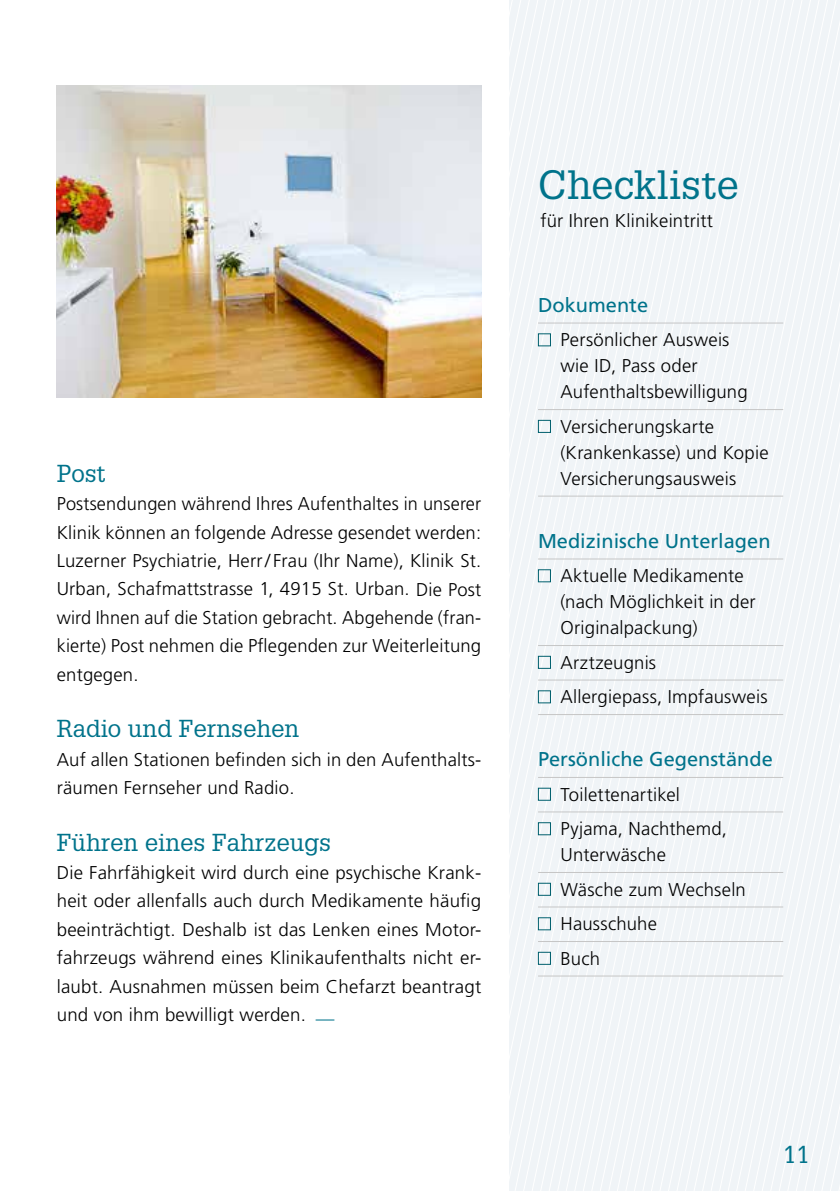
<style>
.page{position:relative;width:840px;height:1191px;background:#fff}
.page>*{position:absolute;margin:0;border:0;box-sizing:border-box;transform-origin:0 0}
.t1{font:40px "Glypha LT";letter-spacing:.01em;color:#00738b}
.t2{font:24px "Glypha LT";color:#00738b}
.t3{font:20px "Frutiger LT";color:#00738b}
.t4{font:300 18.4px/28.4px "Frutiger LT";letter-spacing:.01em;color:#000}
.s1{color:#00738b}
</style>
<div class="page">
<svg style="left:509px;top:0;width:330px;height:1191px"></svg>
<img style="left:57px;top:85px;width:424px;height:312px">
<hr style="left:537px;top:322px;width:245px;height:1px;background:#c6c6c6">
<hr style="left:537px;top:409px;width:245px;height:1px;background:#c6c6c6">
<hr style="left:537px;top:495px;width:245px;height:1px;background:#c6c6c6">
<hr style="left:537px;top:558px;width:245px;height:1px;background:#c6c6c6">
<hr style="left:537px;top:645px;width:245px;height:1px;background:#c6c6c6">
<hr style="left:537px;top:679px;width:245px;height:1px;background:#c6c6c6">
<hr style="left:537px;top:714px;width:245px;height:1px;background:#c6c6c6">
<hr style="left:537px;top:777px;width:245px;height:1px;background:#c6c6c6">
<hr style="left:537px;top:811px;width:245px;height:1px;background:#c6c6c6">
<hr style="left:537px;top:872px;width:245px;height:1px;background:#c6c6c6">
<hr style="left:537px;top:906px;width:245px;height:1px;background:#c6c6c6">
<hr style="left:537px;top:941px;width:245px;height:1px;background:#c6c6c6">
<hr style="left:537px;top:975px;width:245px;height:1px;background:#c6c6c6">
<div style="left:537px;top:420px;width:13px;height:13px;border:1px solid #005f6d"></div>
<div style="left:537px;top:656px;width:13px;height:12px;border:1px solid #005f6d"></div>
<div style="left:537px;top:822px;width:13px;height:13px;border:1px solid #005f6d"></div>
<div style="left:537px;top:883px;width:13px;height:12px;border:1px solid #005f6d"></div>
<div style="left:537px;top:952px;width:13px;height:12px;border:1px solid #005f6d"></div>
<h2 class="t2" style="left:57px;top:459px;width:50px">Post</h2>
<p class="t4" style="left:57px;top:490px;width:426px;text-align:justify">Postsendungen während Ihres Aufenthaltes in unserer Klinik können an folgende Adresse gesendet werden:<br>Luzerner Psychiatrie, Herr/ Frau (Ihr Name), Klinik St.<br>Urban, Schafmattstrasse 1, 4915 St. Urban. Die Post wird Ihnen auf die Station gebracht. Abgehende (fran&shy;kierte) Post nehmen die Pflegenden zur Weiterleitung entgegen.</p>
<h2 class="t2" style="left:57px;top:714px;width:244px">Radio und Fernsehen</h2>
<p class="t4" style="left:57px;top:745px;width:426px">Auf allen Stationen befinden sich in den Aufenthalts&shy;räumen Fernseher und Radio.</p>
<h2 class="t2" style="left:57px;top:827px;width:276px">Führen eines Fahrzeugs</h2>
<p class="t4" style="left:57px;top:858px;width:426px;text-align:justify">Die Fahrfähigkeit wird durch eine psychische Krank&shy;heit oder allenfalls auch durch Medikamente häufig beeinträchtigt. Deshalb ist das Lenken eines Motor&shy;fahrzeugs während eines Klinikaufenthalts nicht er&shy;laubt. Ausnahmen müssen beim Chefarzt beantragt und von ihm bewilligt werden. <span class="s1">—</span></p>
<h1 class="t1" style="left:537px;top:160px;width:202px">Checkliste</h1>
<p class="t4" style="left:540px;top:206px;width:174px">für Ihren Klinikeintritt</p>
<p class="t3" style="left:537px;top:293px;width:112px">Dokumente</p>
<p class="t4" style="left:560px;top:327px;width:189px;line-height:26px">Persönlicher Ausweis wie ID, Pass oder<br>Aufenthaltsbewilligung</p>
<p class="t4" style="left:560px;top:414px;width:210px;line-height:26px">Versicherungskarte (Krankenkasse) und Kopie<br>Versicherungsausweis</p>
<p class="t3" style="left:537px;top:529px;width:234px">Medizinische Unterlagen</p>
<p class="t4" style="left:560px;top:563px;width:197px;line-height:26px">Aktuelle Medikamente (nach Möglichkeit in der<br>Originalpackung)</p>
<p class="t4" style="left:560px;top:645px;width:208px;line-height:34.6px">Arztzeugnis<br>Allergiepass, Impfausweis</p>
<p class="t3" style="left:537px;top:747px;width:236px">Persönliche Gegenstände</p>
<p class="t4" style="left:560px;top:777px;width:168px;line-height:34.6px">Toilettenartikel<br>Pyjama, Nachthemd,</p>
<p class="t4" style="left:560px;top:837px;width:187px;line-height:34.6px">Unterwäsche<br>Wäsche zum Wechseln<br>Hausschuhe<br>Buch</p>
<h2 class="t2" style="left:782px;top:1139px;width:28px">11</h2>
</div>
